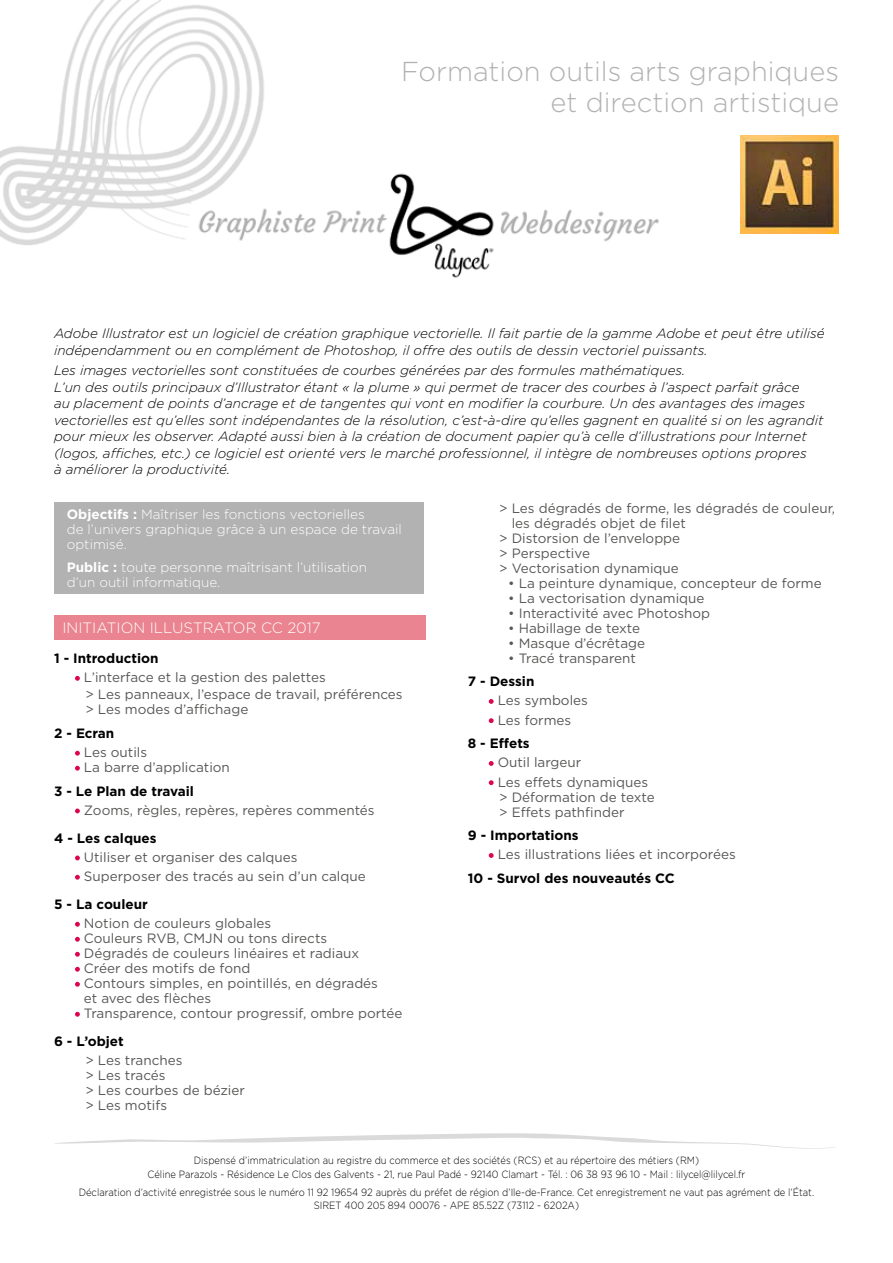
<style>
.page{position:relative;width:893px;height:1263px;background:#fff}
.page>*{position:absolute;margin:0;border:0;box-sizing:border-box;transform-origin:0 0}
.t1{font:300 27.3px/31.5px "Gotham";color:#b3b2b2;text-align:right}
.t2{font:300 15px "Gotham";color:#fff}
.t3{font:13.5px/15px "Gotham";color:#575756}
.t4{font:italic 300 13.5px/16.5px "Gotham";color:#000}
.t5{font:300 13.5px/15px "Gotham";color:#fff}
.t6{font:700 13.5px "Gotham";color:#000}
.t7{font:300 10.5px/13.5px "Gotham";color:#000;text-align:center;scale:.9 1}
.s1{font-weight:700}
</style>
<div class="page">
<img style="left:0;top:0;width:659px;height:278px">
<svg style="left:55px;top:1133px;width:781px;height:16px"></svg>
<div style="left:54px;top:502px;width:370px;height:91px;background:#b3b2b2"></div>
<div style="left:54px;top:615px;width:371px;height:24px;background:#ea8490"></div>
<svg style="left:75px;top:676px;width:5px;height:5px"></svg>
<svg style="left:75px;top:751px;width:5px;height:5px"></svg>
<svg style="left:75px;top:766px;width:5px;height:5px"></svg>
<svg style="left:75px;top:808px;width:5px;height:5px"></svg>
<svg style="left:75px;top:855px;width:5px;height:5px"></svg>
<svg style="left:75px;top:875px;width:5px;height:5px"></svg>
<svg style="left:75px;top:922px;width:5px;height:5px"></svg>
<svg style="left:75px;top:937px;width:5px;height:5px"></svg>
<svg style="left:75px;top:952px;width:5px;height:5px"></svg>
<svg style="left:75px;top:967px;width:5px;height:5px"></svg>
<svg style="left:75px;top:982px;width:5px;height:5px"></svg>
<svg style="left:75px;top:1012px;width:5px;height:5px"></svg>
<svg style="left:489px;top:699px;width:5px;height:5px"></svg>
<svg style="left:489px;top:718px;width:5px;height:5px"></svg>
<svg style="left:489px;top:761px;width:5px;height:5px"></svg>
<svg style="left:489px;top:780px;width:5px;height:5px"></svg>
<svg style="left:489px;top:853px;width:5px;height:5px"></svg>
<img style="left:740px;top:135px;width:99px;height:99px">
<h1 class="t1" style="left:401px;top:55px;width:439px">Formation outils arts graphiques et direction artistique</h1>
<p class="t4" style="left:54px;top:325px;width:772px">Adobe Illustrator est un logiciel de création graphique vectorielle. Il fait partie de la gamme Adobe et peut être utilisé indépendamment ou en complément de Photoshop, il offre des outils de dessin vectoriel puissants.</p>
<p class="t4" style="left:54px;top:362px;width:771px">Les images vectorielles sont constituées de courbes générées par des formules mathématiques.<br>L’un des outils principaux d’Illustrator étant « la plume » qui permet de tracer des courbes à l’aspect parfait grâce<br>au placement de points d’ancrage et de tangentes qui vont en modifier la courbure. Un des avantages des images vectorielles est qu’elles sont indépendantes de la résolution, c’est-à-dire qu’elles gagnent en qualité si on les agrandit pour mieux les observer. Adapté aussi bien à la création de document papier qu’à celle d’illustrations pour Internet (logos, affiches, etc.) ce logiciel est orienté vers le marché professionnel, il intègre de nombreuses options propres<br>à améliorer la productivité.</p>
<p class="t5" style="left:67px;top:506px;width:337px"><span class="s1">Objectifs :</span> Maîtriser les fonctions vectorielles<br>de l’univers graphique grâce à un espace de travail optimisé.</p>
<p class="t5" style="left:67px;top:559px;width:302px"><span class="s1">Public :</span> toute personne maîtrisant l’utilisation d’un outil informatique.</p>
<p class="t2" style="left:63px;top:618px;width:260px">INITIATION ILLUSTRATOR CC 2017</p>
<p class="t6" style="left:54px;top:649px;width:106px">1 - Introduction</p>
<p class="t3" style="left:84px;top:669px;width:320px;line-height:17.1px">L’interface et la gestion des palettes<br>&gt; Les panneaux, l’espace de travail, préférences</p>
<p class="t3" style="left:85px;top:702px;width:164px">&gt; Les modes d’affichage</p>
<p class="t6" style="left:54px;top:724px;width:62px">2 - Ecran</p>
<p class="t3" style="left:84px;top:744px;width:148px">Les outils<br>La barre d’application</p>
<p class="t6" style="left:54px;top:782px;width:142px">3 - Le Plan de travail</p>
<p class="t3" style="left:84px;top:802px;width:292px">Zooms, règles, repères, repères commentés</p>
<p class="t6" style="left:54px;top:829px;width:104px">4 - Les calques</p>
<p class="t3" style="left:84px;top:847px;width:283px;line-height:19.2px">Utiliser et organiser des calques<br>Superposer des tracés au sein d’un calque</p>
<p class="t6" style="left:54px;top:895px;width:95px">5 - La couleur</p>
<p class="t3" style="left:84px;top:916px;width:320px">Notion de couleurs globales<br>Couleurs RVB, CMJN ou tons directs<br>Dégradés de couleurs linéaires et radiaux<br>Créer des motifs de fond<br>Contours simples, en pointillés, en dégradés<br>et avec des flèches<br>Transparence, contour progressif, ombre portée</p>
<p class="t6" style="left:54px;top:1032px;width:71px">6 - L’objet</p>
<p class="t3" style="left:85px;top:1053px;width:161px">&gt; Les tranches<br>&gt; Les tracés<br>&gt; Les courbes de bézier &gt; Les motifs</p>
<p class="t3" style="left:499px;top:500px;width:338px">&gt; Les dégradés de forme, les dégradés de couleur,</p>
<p class="t3" style="left:512px;top:515px;width:176px">les dégradés objet de filet</p>
<p class="t3" style="left:499px;top:530px;width:183px">&gt; Distorsion de l’enveloppe</p>
<p class="t3" style="left:499px;top:545px;width:92px">&gt; Perspective</p>
<p class="t3" style="left:499px;top:560px;width:181px">&gt; Vectorisation dynamique</p>
<p class="t3" style="left:508px;top:575px;width:315px">• La peinture dynamique, concepteur de forme</p>
<p class="t3" style="left:508px;top:590px;width:198px">• La vectorisation dynamique</p>
<p class="t3" style="left:508px;top:605px;width:203px">• Interactivité avec Photoshop</p>
<p class="t3" style="left:508px;top:620px;width:133px">• Habillage de texte</p>
<p class="t3" style="left:508px;top:635px;width:138px">• Masque d’écrêtage</p>
<p class="t3" style="left:508px;top:650px;width:129px">• Tracé transparent</p>
<p class="t6" style="left:468px;top:672px;width:68px">7 - Dessin</p>
<p class="t3" style="left:498px;top:691px;width:92px;line-height:19.2px">Les symboles<br>Les formes</p>
<p class="t6" style="left:468px;top:734px;width:63px">8 - Effets</p>
<p class="t3" style="left:498px;top:753px;width:152px;line-height:19.2px">Outil largeur<br>Les effets dynamiques</p>
<p class="t3" style="left:499px;top:789px;width:157px">&gt; Déformation de texte &gt; Effets pathfinder</p>
<p class="t6" style="left:468px;top:826px;width:112px">9 - Importations</p>
<p class="t3" style="left:498px;top:847px;width:240px">Les illustrations liées et incorporées</p>
<p class="t6" style="left:468px;top:869px;width:209px">10 - Survol des nouveautés CC</p>
<p class="t7" style="left:148px;top:1154px;width:666px">Dispensé d’immatriculation au registre du commerce et des sociétés (RCS) et au répertoire des métiers (RM)<br>Céline Parazols - Résidence Le Clos des Galvents - 21, rue Paul Padé - 92140 Clamart - Tél. : 06 38 93 96 10 - Mail : lilycel@lilycel.fr</p>
<p class="t7" style="left:79px;top:1185px;width:819px">Déclaration d’activité enregistrée sous le numéro 11 92 19654 92 auprès du préfet de région d’Ile-de-France. Cet enregistrement ne vaut pas agrément de l’État.<br>SIRET 400 205 894 00076 - APE 85.52Z (73112 - 6202A)</p>
</div>
